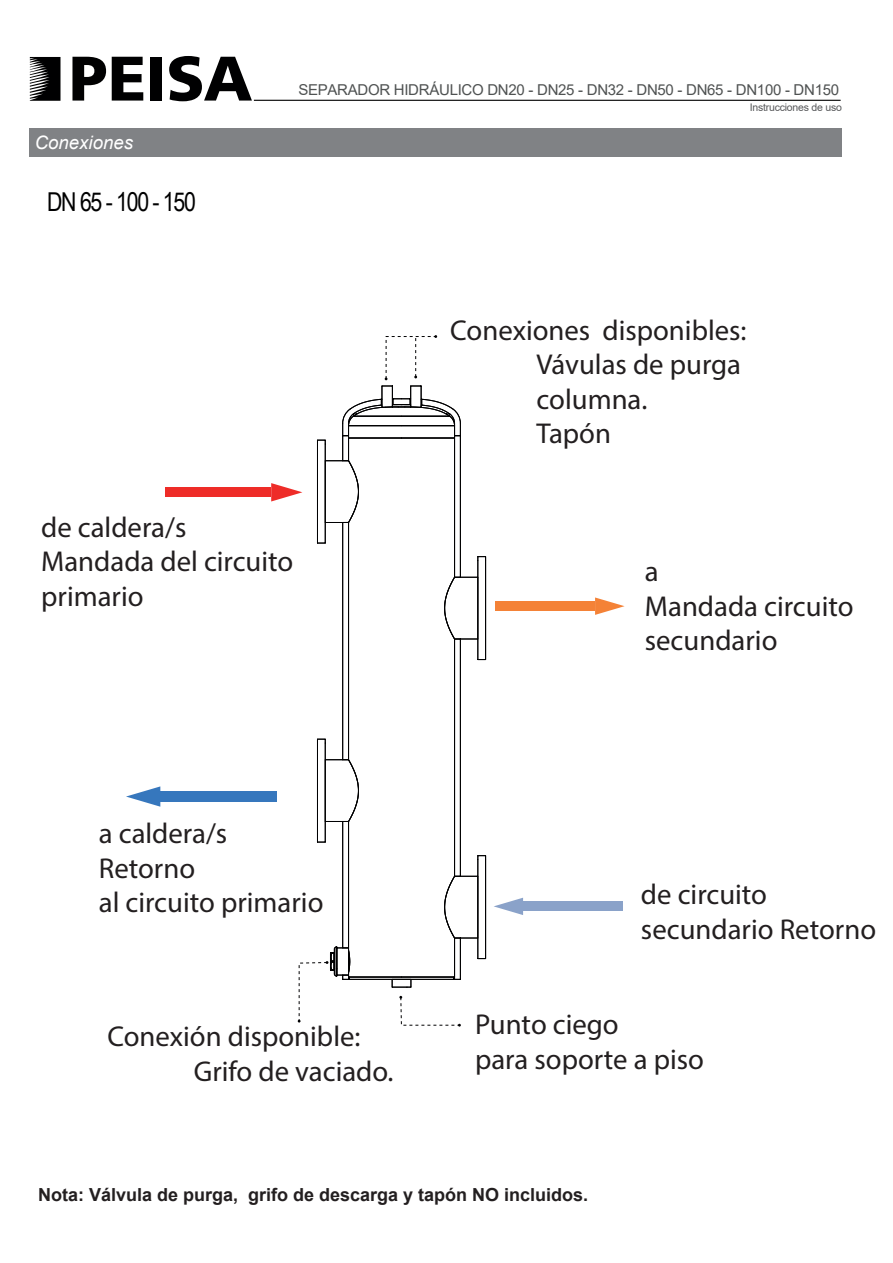
<style>
.page{position:relative;width:893px;height:1263px;background:#fff}
.page>*{position:absolute;margin:0;border:0;box-sizing:border-box;transform-origin:0 0}
.t1{font:28.8px/34.5px "Myriad Pro";color:#231f20}
.t2{font:25.95px "Arial Narrow";letter-spacing:-.05em;color:#000001}
.t3{font:italic 18.6px "Arial";color:#fff}
.t4{font:700 18px "Arial";color:#231f20}
.t5{font:15px "Arial";letter-spacing:-.02em;color:#4f5252}
.t6{font:10.5px "Arial";letter-spacing:-.02em;color:#57585a}
</style>
<div class="page">
<svg style="left:317px;top:660px;width:169px;height:195px"></svg>
<hr style="left:254px;top:100px;width:587px;height:1px;background:#000001">
<svg style="left:30px;top:57px;width:30px;height:44px"></svg>
<svg style="left:72px;top:57px;width:34px;height:44px"></svg>
<svg style="left:112px;top:57px;width:31px;height:44px"></svg>
<div style="left:150px;top:57px;width:12px;height:44px;background:#000001"></div>
<svg style="left:169px;top:56px;width:83px;height:45px"></svg>
<div style="left:30px;top:128px;width:812px;height:29px;background:#808285"></div>
<div style="left:523px;top:902px;width:100px;height:9px;background:#8aa2c9"></div>
<svg style="left:494px;top:898px;width:29px;height:17px"></svg>
<div style="left:495px;top:601px;width:100px;height:10px;background:#f48237"></div>
<svg style="left:595px;top:597px;width:30px;height:18px"></svg>
<svg style="left:298px;top:855px;width:188px;height:171px"></svg>
<div style="left:166px;top:487px;width:105px;height:10px;background:#ee2c28"></div>
<svg style="left:271px;top:483px;width:31px;height:18px"></svg>
<div style="left:160px;top:791px;width:117px;height:11px;background:#3677bd"></div>
<svg style="left:126px;top:786px;width:34px;height:21px"></svg>
<svg style="left:317px;top:335px;width:169px;height:325px"></svg>
<p class="t5" style="left:298px;top:79px;width:542px">SEPARADOR HIDRÁULICO DN20 - DN25 - DN32 - DN50 - DN65 - DN100 - DN150</p>
<p class="t3" style="left:35px;top:130px;width:100px">Conexiones</p>
<p class="t2" style="left:47px;top:182px;width:150px">DN 65 - 100 - 150</p>
<p class="t1" style="left:41px;top:509px;width:254px">de caldera/s<br>Mandada del circuito primario</p>
<p class="t6" style="left:750px;top:100px;width:94px">Instrucciones de uso</p>
<p class="t1" style="left:536px;top:312px;width:212px;text-indent:-86px">Conexiones disponibles:<br>Vávulas de purga columna.<br>Tapón</p>
<p class="t1" style="left:645px;top:554px;width:210px">a<br>Mandada circuito secundario</p>
<p class="t1" style="left:99px;top:816px;width:226px">a caldera/s<br>Retorno<br>al circuito primario</p>
<p class="t1" style="left:194px;top:1019px;width:201px;text-indent:-86px">Conexión disponible:<br>Grifo de vaciado.</p>
<p class="t1" style="left:641px;top:877px;width:237px">de circuito secundario Retorno</p>
<p class="t1" style="left:475px;top:1007px;width:230px">Punto ciego<br>para soporte a piso</p>
<p class="t4" style="left:38px;top:1182px;width:552px">Nota: Válvula de purga, grifo de descarga y tapón NO incluidos.</p>
</div>
